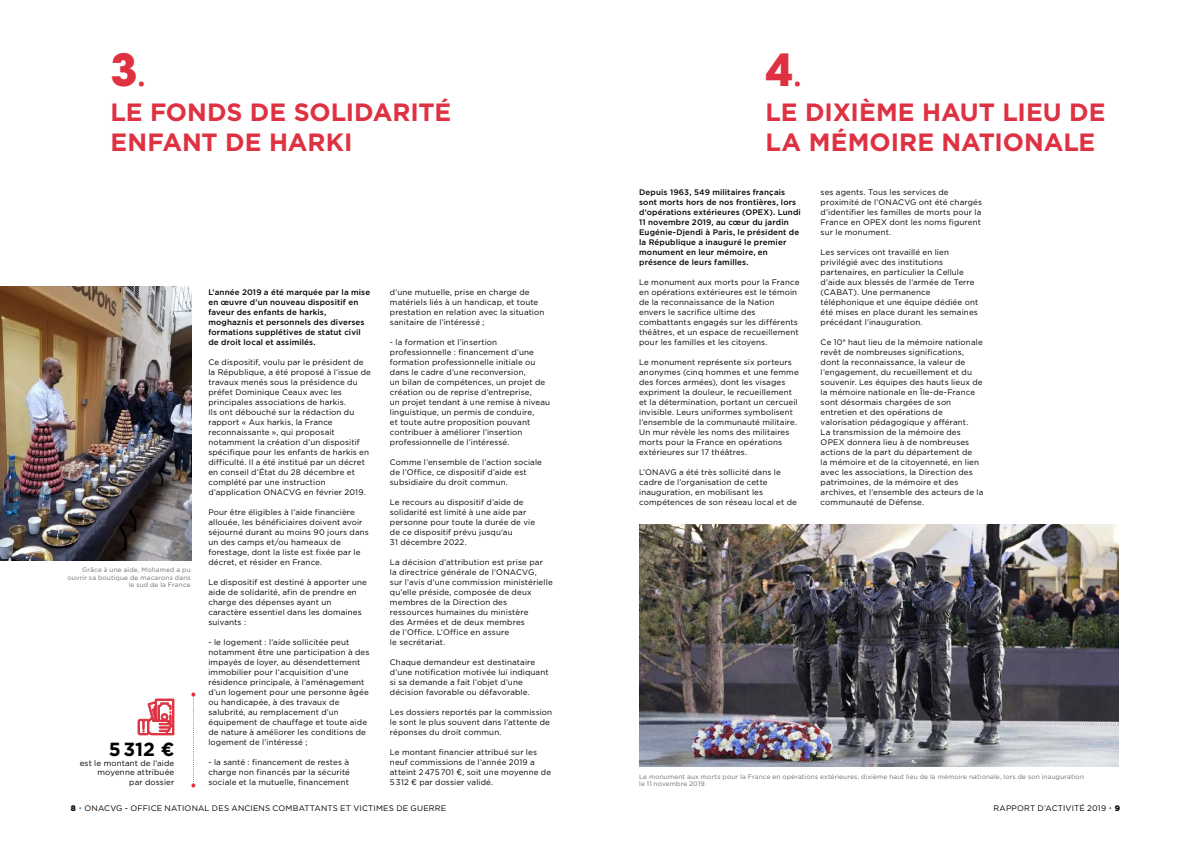
<style>
.page{position:relative;width:1191px;height:842px;background:#fff}
.page>*{position:absolute;margin:0;border:0;box-sizing:border-box;transform-origin:0 0}
.t1{font:700 44px "ITC Avant Garde Std";color:#de3242}
.t2{font:700 25px/30px "Gotham";letter-spacing:-.005em;color:#de3242}
.t3{font:700 19px "Gotham";color:#000}
.t4{font:8px/10px "Gotham";letter-spacing:.015em;color:#000}
.t5{font:500 8px/10px "Gotham";letter-spacing:.015em;color:#000}
.t6{font:6.5px/7.5px "Gotham";letter-spacing:.025em;color:#706f6f}
.s1{font-family:"Minion Pro";font-weight:400}
.s2{font-weight:900}
.s3{color:#4a96d2}
</style>
<div class="page">
<img style="left:639px;top:525px;width:479px;height:242px">
<img style="left:0;top:286px;width:191px;height:275px">
<svg style="left:191px;top:692px;width:4px;height:95px"></svg>
<svg style="left:137px;top:698px;width:38px;height:38px"></svg>
<h1 class="t1" style="left:111px;top:42px;width:37px">3<span class="s1">.</span></h1>
<h2 class="t2" style="left:111px;top:97px;width:342px">LE FONDS DE SOLIDARITÉ<br>ENFANT DE HARKI</h2>
<h1 class="t1" style="left:765px;top:42px;width:38px">4<span class="s1">.</span></h1>
<h2 class="t2" style="left:765px;top:97px;width:341px">LE DIXIÈME HAUT LIEU DE<br>LA MÉMOIRE NATIONALE</h2>
<p class="t5" style="left:639px;top:187px;width:163px">Depuis 1963, 549 militaires français sont morts hors de nos frontières, lors d'opérations extérieures (OPEX). Lundi 11 novembre 2019, au cœur du jardin Eugénie-Djendi à Paris, le président de la République a inauguré le premier monument en leur mémoire, en présence de leurs familles.</p>
<p class="t4" style="left:639px;top:277px;width:162px">Le monument aux morts pour la France en opérations extérieures est le témoin de la reconnaissance de la Nation envers le sacrifice ultime des combattants engagés sur les différents théâtres, et un espace de recueillement pour les familles et les citoyens.</p>
<p class="t4" style="left:639px;top:357px;width:161px">Le monument représente six porteurs anonymes (cinq hommes et une femme des forces armées), dont les visages expriment la douleur, le recueillement et la détermination, portant un cercueil invisible. Leurs uniformes symbolisent l’ensemble de la communauté militaire.<br>Un mur révèle les noms des militaires morts pour la France en opérations extérieures sur 17 théâtres.</p>
<p class="t4" style="left:639px;top:467px;width:159px">L’ONAVG a été très sollicité dans le cadre de l’organisation de cette inauguration, en mobilisant les compétences de son réseau local et de</p>
<p class="t4" style="left:820px;top:187px;width:163px">ses agents. Tous les services de proximité de l’ONACVG ont été chargés d’identifier les familles de morts pour la France en OPEX dont les noms figurent sur le monument.</p>
<p class="t4" style="left:820px;top:247px;width:159px">Les services ont travaillé en lien privilégié avec des institutions partenaires, en particulier la Cellule d’aide aux blessés de l’armée de Terre (CABAT). Une permanence téléphonique et une équipe dédiée ont été mises en place durant les semaines précédant l’inauguration.</p>
<p class="t4" style="left:820px;top:337px;width:164px">Ce 10<sup>e</sup> haut lieu de la mémoire nationale revêt de nombreuses significations, dont la reconnaissance, la valeur de l’engagement, du recueillement et du souvenir. Les équipes des hauts lieux de la mémoire nationale en Île-de-France sont désormais chargées de son entretien et des opérations de valorisation pédagogique y afférant.<br>La transmission de la mémoire des OPEX donnera lieu à de nombreuses actions de la part du département de<br>la mémoire et de la citoyenneté, en lien avec les associations, la Direction des patrimoines, de la mémoire et des archives, et l’ensemble des acteurs de la communauté de Défense.</p>
<p class="t5" style="left:208px;top:287px;width:163px">L’année 2019 a été marquée par la mise en œuvre d’un nouveau dispositif en faveur des enfants de harkis, moghaznis et personnels des diverses formations supplétives de statut civil de droit local et assimilés.</p>
<p class="t4" style="left:208px;top:357px;width:164px">Ce dispositif, voulu par le président de la République, a été proposé à l’issue de travaux menés sous la présidence du préfet Dominique Ceaux avec les principales associations de harkis.<br>Ils ont débouché sur la rédaction du rapport « Aux harkis, la France reconnaissante », qui proposait notamment la création d’un dispositif spécifique pour les enfants de harkis en difficulté. Il a été institué par un décret en conseil d’État du 28 décembre et complété par une instruction d’application ONACVG en février 2019.</p>
<p class="t4" style="left:208px;top:507px;width:162px">Pour être éligibles à l’aide financière allouée, les bénéficiaires doivent avoir séjourné durant au moins 90 jours dans un des camps et/ou hameaux de forestage, dont la liste est fixée par le décret, et résider en France.</p>
<p class="t4" style="left:208px;top:577px;width:160px">Le dispositif est destiné à apporter une aide de solidarité, afin de prendre en charge des dépenses ayant un caractère essentiel dans les domaines suivants :</p>
<p class="t4" style="left:208px;top:637px;width:162px">- le logement : l’aide sollicitée peut notamment être une participation à des impayés de loyer, au désendettement immobilier pour l’acquisition d’une résidence principale, à l’aménagement d’un logement pour une personne âgée ou handicapée, à des travaux de salubrité, au remplacement d’un équipement de chauffage et toute aide de nature à améliorer les conditions de logement de l’intéressé ;</p>
<p class="t4" style="left:208px;top:757px;width:143px;text-align:justify">- la santé : financement de restes à charge non financés par la sécurité sociale et la mutuelle, financement</p>
<p class="t4" style="left:390px;top:287px;width:156px">d’une mutuelle, prise en charge de matériels liés à un handicap, et toute prestation en relation avec la situation sanitaire de l’intéressé ;</p>
<p class="t4" style="left:390px;top:337px;width:162px">- la formation et l’insertion professionnelle : financement d’une formation professionnelle initiale ou dans le cadre d’une reconversion,<br>un bilan de compétences, un projet de création ou de reprise d’entreprise,<br>un projet tendant à une remise à niveau linguistique, un permis de conduire,<br>et toute autre proposition pouvant contribuer à améliorer l’insertion professionnelle de l’intéressé.</p>
<p class="t4" style="left:390px;top:457px;width:154px">Comme l’ensemble de l’action sociale de l’Office, ce dispositif d’aide est subsidiaire du droit commun.</p>
<p class="t4" style="left:390px;top:497px;width:147px">Le recours au dispositif d’aide de solidarité est limité à une aide par personne pour toute la durée de vie de ce dispositif prévu jusqu'au<br>31 décembre 2022.</p>
<p class="t4" style="left:390px;top:557px;width:164px">La décision d’attribution est prise par<br>la directrice générale de l’ONACVG,<br>sur l’avis d'une commission ministérielle qu’elle préside, composée de deux membres de la Direction des ressources humaines du ministère<br>des Armées et de deux membres<br>de l’Office. L’Office en assure<br>le secrétariat.</p>
<p class="t4" style="left:390px;top:657px;width:160px">Chaque demandeur est destinataire d’une notification motivée lui indiquant si sa demande a fait l’objet d’une décision favorable ou défavorable.</p>
<p class="t4" style="left:390px;top:707px;width:164px">Les dossiers reportés par la commission le sont le plus souvent dans l’attente de réponses du droit commun.</p>
<p class="t4" style="left:390px;top:747px;width:163px">Le montant financier attribué sur les neuf commissions de l’année 2019 a atteint 2 475 701 €, soit une moyenne de 5 312 € par dossier validé.</p>
<p class="t6" style="left:67px;top:566px;width:125px;text-align:right">Grâce à une aide, Mohamed a pu ouvrir sa boutique de macarons dans le sud de la France</p>
<h3 class="t3" style="left:109px;top:737px;width:67px">5 312 €</h3>
<p class="t4" style="left:80px;top:758px;width:96px;line-height:9.6px;text-align:right">est le montant de l'aide moyenne attribuée<br>par dossier</p>
<p class="t4" style="left:71px;top:803px;width:377px"><span class="s2">8</span> <span class="s3">•</span> ONACVG - OFFICE NATIONAL DES ANCIENS COMBATTANTS ET VICTIMES DE GUERRE</p>
<p class="t4" style="left:993px;top:803px;width:128px">RAPPORT D’ACTIVITÉ 2019 <span class="s3">•</span> <span class="s2">9</span></p>
<p class="t6" style="left:639px;top:772px;width:446px">Le monument aux morts pour la France en opérations extérieures, dixième haut lieu de la mémoire nationale, lors de son inauguration le 11 novembre 2019.</p>
</div>
